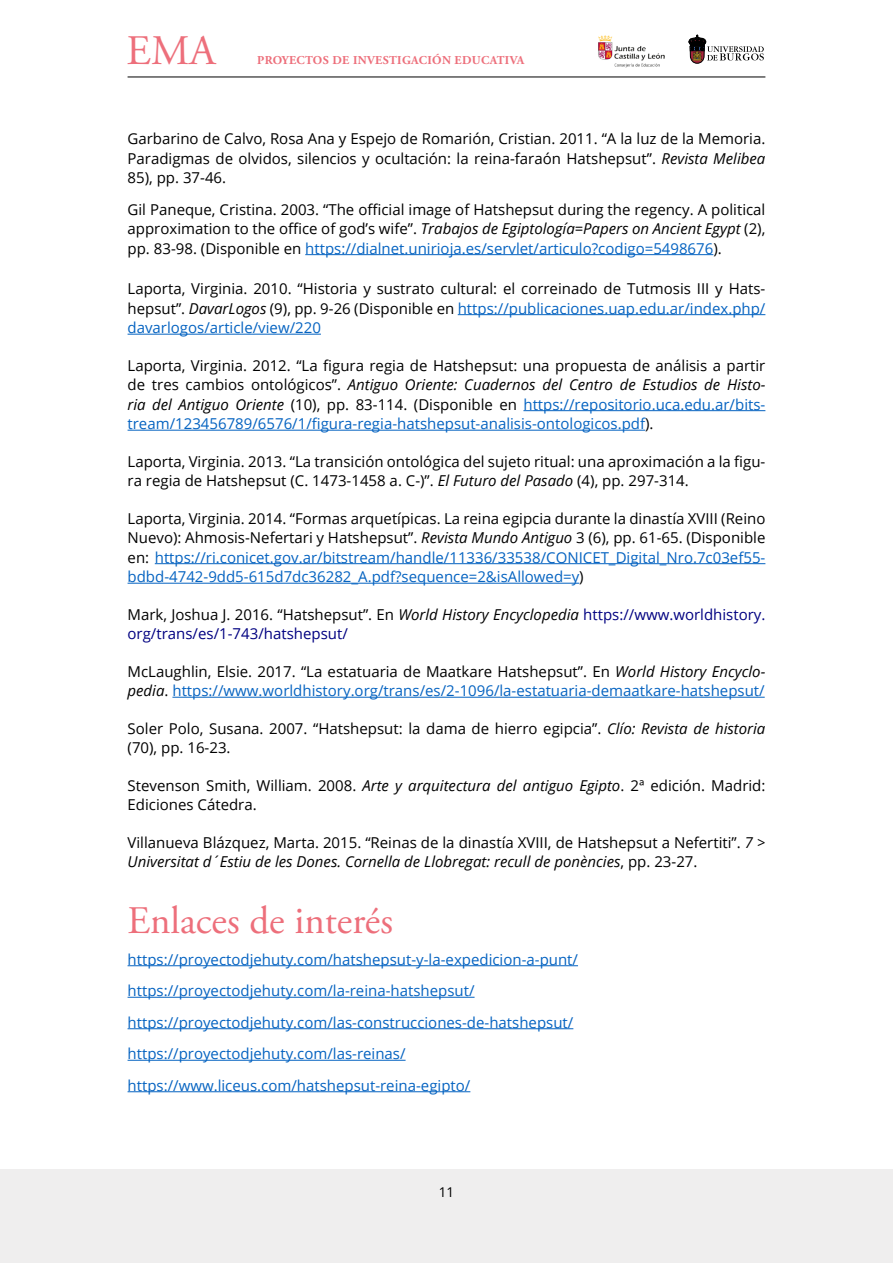
<style>
.page{position:relative;width:893px;height:1263px;background:#fff}
.page>*{position:absolute;margin:0;border:0;box-sizing:border-box;transform-origin:0 0}
.t1{font:42px "Adobe Garamond Pro";color:#ed6f7b}
.t2{font:39px "Adobe Garamond Pro";color:#ed6f7b}
.t3{font:15px/19.5px "Open Sans";color:#000;text-align:justify}
.t4{font:15px/31.5px "Open Sans";color:#0563c1}
.t5{font:15px/19.5px "Open Sans";color:#000081}
.t6{font:13.5px "Open Sans";color:#000}
.t7{font:700 12px "Adobe Garamond Pro";letter-spacing:.03em;color:#ed6f7b}
.s1{font-style:italic}
.s2{color:#0563c1}
.s3{color:#000}
.s4{font-style:italic;color:#000}
</style>
<div class="page">
<div style="left:0;top:1169px;width:893px;height:94px;background:#efeeee"></div>
<svg style="left:689px;top:35px;width:75px;height:28px"></svg>
<img style="left:598px;top:35px;width:67px;height:33px">
<hr style="left:128px;top:77px;width:637px;height:1px;background:#000">
<hr style="left:305px;top:254px;width:408px;height:1px;background:#0563c1">
<hr style="left:458px;top:314px;width:307px;height:1px;background:#0563c1">
<hr style="left:128px;top:334px;width:193px;height:1px;background:#0563c1">
<hr style="left:523px;top:410px;width:242px;height:1px;background:#0563c1">
<hr style="left:128px;top:430px;width:517px;height:1px;background:#0563c1">
<hr style="left:155px;top:563px;width:610px;height:1px;background:#0563c1">
<hr style="left:128px;top:583px;width:451px;height:1px;background:#0563c1">
<hr style="left:172px;top:697px;width:593px;height:1px;background:#0563c1">
<hr style="left:128px;top:965px;width:450px;height:1px;background:#0563c1">
<hr style="left:128px;top:997px;width:347px;height:1px;background:#0563c1">
<hr style="left:128px;top:1028px;width:445px;height:1px;background:#0563c1">
<hr style="left:128px;top:1060px;width:278px;height:1px;background:#0563c1">
<hr style="left:128px;top:1091px;width:342px;height:1px;background:#0563c1">
<h1 class="t1" style="left:126px;top:26px;width:90px">EMA</h1>
<p class="t7" style="left:257px;top:53px;width:269px">PROYECTOS DE INVESTIGACIÓN EDUCATIVA</p>
<p class="t3" style="left:128px;top:128px;width:639px">Garbarino de Calvo, Rosa Ana y Espejo de Romarión, Cristian. 2011. “A la luz de la Memoria.<br>Paradigmas de olvidos, silencios y ocultación: la reina-faraón Hatshepsut”. <span class="s1">Revista Melibea </span>85), pp. 37-46.</p>
<p class="t3" style="left:128px;top:199px;width:639px">Gil Paneque, Cristina. 2003. “The official image of Hatshepsut during the regency. A political approximation to the office of god’s wife”. <span class="s1">Trabajos de Egiptología=Papers on Ancient Egypt</span> (2), pp. 83-98. (Disponible en <span class="s2">https://dialnet.unirioja.es/servlet/articulo?codigo=5498676</span>).</p>
<p class="t3" style="left:128px;top:278px;width:639px">Laporta, Virginia. 2010. “Historia y sustrato cultural: el correinado de Tutmosis III y Hats&shy;hepsut”. <span class="s1">DavarLogos</span> (9), pp. 9-26 (Disponible en <span class="s2">https://publicaciones.uap.edu.ar/index.php/ davarlogos/article/view/220</span></p>
<p class="t3" style="left:128px;top:355px;width:639px">Laporta, Virginia. 2012. “La figura regia de Hatshepsut: una propuesta de análisis a partir de tres cambios ontológicos”. <span class="s1">Antiguo Oriente: Cuadernos del Centro de Estudios de Histo&shy;ria del Antiguo Oriente</span> (10), pp. 83-114. (Disponible en <span class="s2">https://repositorio.uca.edu.ar/bits&shy;tream/123456789/6576/1/figura-regia-hatshepsut-analisis-ontologicos.pdf</span>).</p>
<p class="t3" style="left:128px;top:451px;width:639px">Laporta, Virginia. 2013. “La transición ontológica del sujeto ritual: una aproximación a la figu&shy;ra regia de Hatshepsut (C. 1473-1458 a. C-)”. <span class="s1">El Futuro del Pasado</span> (4), pp. 297-314.</p>
<p class="t3" style="left:128px;top:508px;width:639px">Laporta, Virginia. 2014. “Formas arquetípicas. La reina egipcia durante la dinastía XVIII (Reino Nuevo): Ahmosis-Nefertari y Hatshepsut”. <span class="s1">Revista Mundo Antiguo</span> 3 (6), pp. 61-65. (Disponible en: <span class="s2">https://ri.conicet.gov.ar/bitstream/handle/11336/33538/CONICET_Digital_Nro.7c03ef55- bdbd-4742-9dd5-615d7dc36282_A.pdf?sequence=2&amp;isAllowed=y</span>)</p>
<p class="t5" style="left:128px;top:604px;width:639px"><span class="s3">Mark, Joshua J. 2016. “Hatshepsut”. En</span> <span class="s4">World History Encyclopedia</span> https://www.worldhistory. org/trans/es/1-743/hatshepsut/</p>
<p class="t4" style="left:128px;top:661px;width:639px;line-height:19.5px"><span class="s3">McLaughlin, Elsie. 2017. “La estatuaria de Maatkare Hatshepsut”. En</span> <span class="s4">World History Encyclo&shy;pedia</span><span class="s3">.</span> https://www.worldhistory.org/trans/es/2-1096/la-estatuaria-demaatkare-hatshepsut/</p>
<p class="t3" style="left:128px;top:718px;width:639px">Soler Polo, Susana. 2007. “Hatshepsut: la dama de hierro egipcia”. <span class="s1">Clío: Revista de historia </span>(70), pp. 16-23.</p>
<p class="t3" style="left:128px;top:775px;width:639px">Stevenson Smith, William. 2008. <span class="s1">Arte y arquitectura del antiguo Egipto</span>. 2ª edición. Madrid:<br>Ediciones Cátedra.</p>
<p class="t3" style="left:128px;top:832px;width:639px">Villanueva Blázquez, Marta. 2015. “Reinas de la dinastía XVIII, de Hatshepsut a Nefertiti”. <span class="s1">7 &gt;<br>Universitat d´Estiu de les Dones. Cornella de Llobregat: recull de ponències</span>, pp. 23-27.</p>
<h2 class="t2" style="left:128px;top:897px;width:267px">Enlaces de interés</h2>
<p class="t4" style="left:128px;top:943px;width:452px">https://proyectodjehuty.com/hatshepsut-y-la-expedicion-a-punt/ https://proyectodjehuty.com/la-reina-hatshepsut/ https://proyectodjehuty.com/las-construcciones-de-hatshepsut/ https://proyectodjehuty.com/las-reinas/ https://www.liceus.com/hatshepsut-reina-egipto/</p>
<p class="t6" style="left:439px;top:1182px;width:17px">11</p>
</div>
